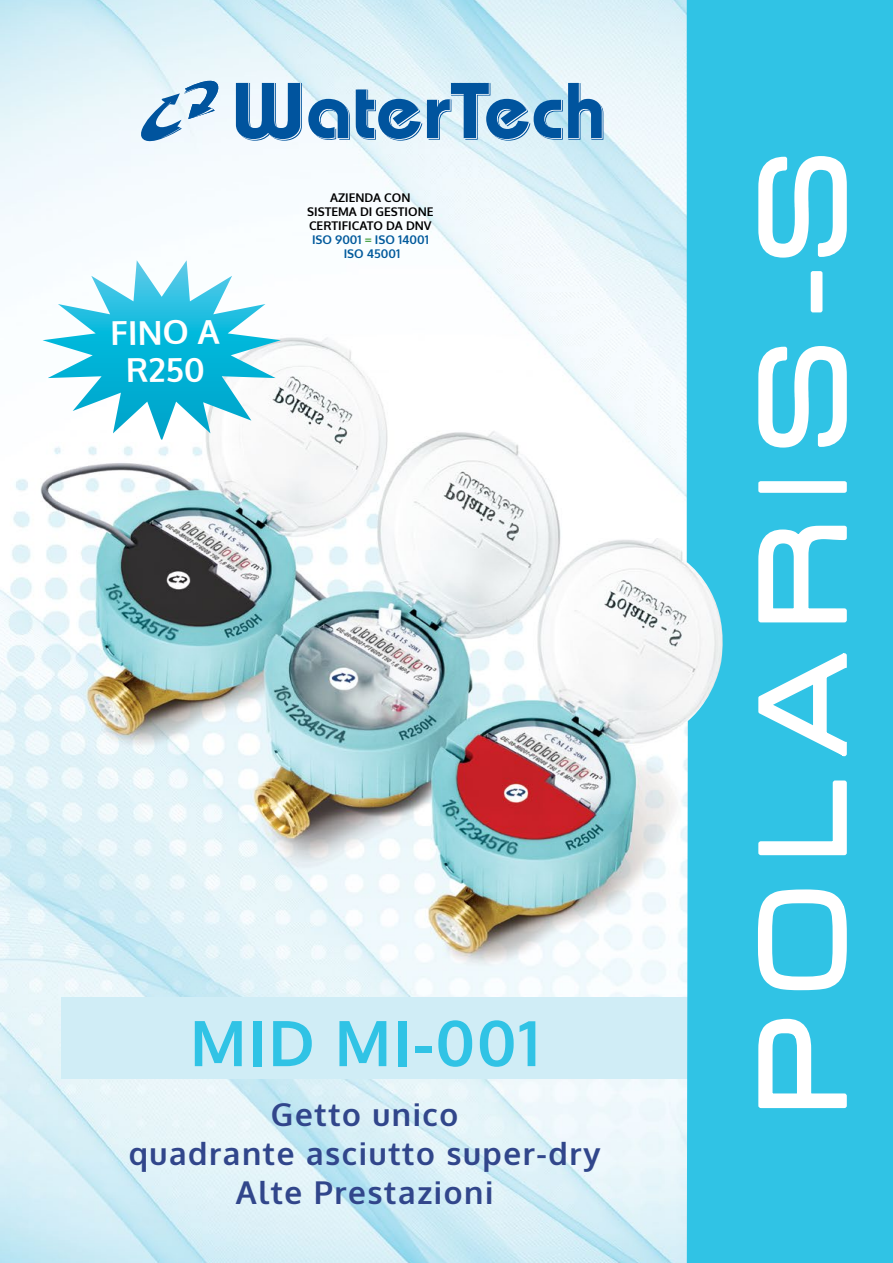
<style>
.page{position:relative;width:893px;height:1263px;background:#fff}
.page>*{position:absolute;margin:0;border:0;box-sizing:border-box;transform-origin:0 0}
.t1{font:135px "Acens";letter-spacing:.2em;color:#fff}
.t2{font:700 63px "Oxygen";letter-spacing:.025em;color:#30c3e5}
.t3{font:700 33px/37.5px "Oxygen";color:#fff;text-align:center}
.t4{font:700 31.5px/39px "Oxygen";letter-spacing:.05em;color:#31468b;text-align:center}
.t5{font:700 12px/13.8px "Oxygen";color:#000;text-align:center}
.s1{color:#015a9c}
.s2{color:#45a040}
</style>
<div class="page">
<img style="left:0;top:0;width:687px;height:1263px">
<div style="left:62px;top:997px;width:676px;height:81px;background:#d0edf6"></div>
<svg style="left:43px;top:260px;width:238px;height:180px"></svg>
<div style="left:687px;top:0;width:206px;height:1263px;background:#30c3e5"></div>
<svg style="left:757px;top:1017px;width:91px;height:92px"></svg>
<svg style="left:756px;top:888px;width:92px;height:104px"></svg>
<svg style="left:757px;top:779px;width:91px;height:78px"></svg>
<svg style="left:757px;top:652px;width:104px;height:106px"></svg>
<svg style="left:757px;top:524px;width:91px;height:100px"></svg>
<div style="left:758px;top:481px;width:89px;height:12px;border:3px solid #fff"></div>
<svg style="left:757px;top:344px;width:91px;height:105px"></svg>
<div style="left:811px;top:271px;width:11px;height:41px;border:3px solid #fff"></div>
<svg style="left:757px;top:155px;width:91px;height:104px"></svg>
<svg style="left:236px;top:83px;width:66px;height:58px"></svg>
<svg style="left:308px;top:99px;width:42px;height:41px"></svg>
<svg style="left:356px;top:83px;width:247px;height:58px"></svg>
<svg style="left:139px;top:75px;width:83px;height:69px"></svg>
<h3 class="t3" style="left:110px;top:315px;width:111px;rotate:-1deg">FINO A<br>R250</h3>
<p class="t5" style="left:307px;top:191px;width:128px">AZIENDA CON<br>SISTEMA DI GESTIONE<br>CERTIFICATO DA DNV<br><span class="s1">ISO 9001</span> <span class="s2">=</span> <span class="s1">ISO 14001<br>ISO 45001</span></p>
<h2 class="t2" style="left:190px;top:1004px;width:351px">MID MI-001</h2>
<h3 class="t4" style="left:129px;top:1096px;width:473px">Getto unico<br>quadrante asciutto super-dry<br>Alte Prestazioni</h3>
<h1 class="t1" style="left:734px;top:1113px;width:960px;rotate:-90deg">POLARIS-S</h1>
</div>
